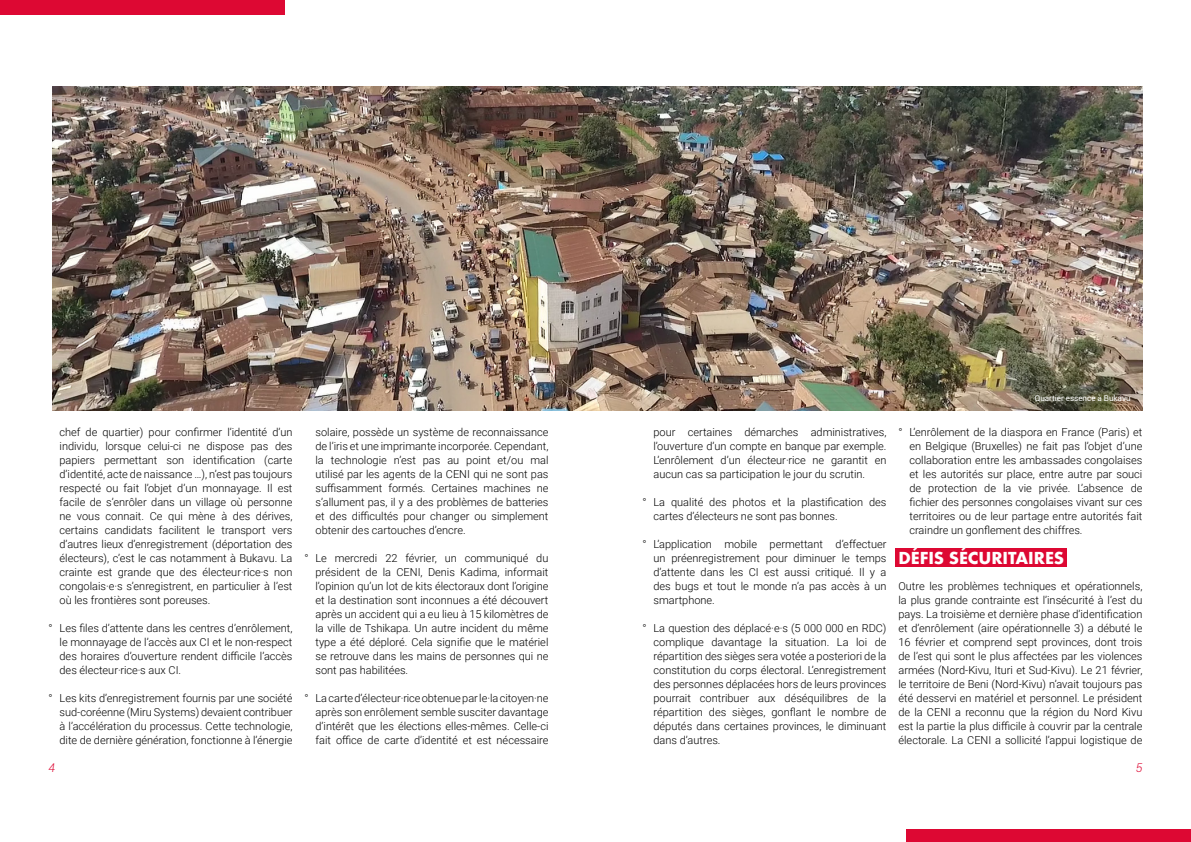
<style>
.page{position:relative;width:1191px;height:842px;background:#fff}
.page>*{position:absolute;margin:0;border:0;box-sizing:border-box;transform-origin:0 0}
.t1{font:700 18px "Aharoni";letter-spacing:-.005em;color:#fff}
.t2{font:italic 300 12px "Roboto";color:#dd0833}
.t3{font:300 11px/14px "Roboto";color:#000;text-align:justify}
.t4{font:8px "Roboto";color:#fff}
</style>
<div class="page">
<div style="left:0;top:0;width:285px;height:15px;background:#dd0833"></div>
<div style="left:906px;top:829px;width:285px;height:13px;background:#dd0833"></div>
<img style="left:53px;top:86px;width:1089px;height:324px">
<div style="left:895px;top:548px;width:172px;height:18px;background:#dd0833"></div>
<p class="t3" style="left:60px;top:425px;width:234px">chef de quartier) pour confirmer l’identité d’un individu, lorsque celui-ci ne dispose pas des papiers permettant son identification (carte d’identité, acte de naissance …), n’est pas toujours respecté ou fait l’objet d’un monnayage. Il est facile de s’enrôler dans un village où personne ne vous connait. Ce qui mène à des dérives, certains candidats facilitent le transport vers d’autres lieux d’enregistrement (déportation des électeurs), c’est le cas notamment à Bukavu. La crainte est grande que des électeur·rice·s non congolais·e·s s’enregistrent, en particulier à l’est où les frontières sont poreuses.</p>
<p class="t3" style="left:60px;top:621px;width:234px;text-indent:-11px">° Les files d’attente dans les centres d’enrôlement, le monnayage de l’accès aux CI et le non-respect des horaires d’ouverture rendent difficile l’accès des électeur·rice·s aux CI.</p>
<p class="t3" style="left:60px;top:691px;width:234px;text-indent:-11px">° Les kits d’enregistrement fournis par une société sud-coréenne (Miru Systems) devaient contribuer à l’accélération du processus. Cette technologie, dite de dernière génération, fonctionne à l’énergie</p>
<p class="t3" style="left:315px;top:425px;width:234px">solaire, possède un système de reconnaissance de l’iris et une imprimante incorporée. Cependant, la technologie n’est pas au point et/ou mal utilisé par les agents de la CENI qui ne sont pas suffisamment formés. Certaines machines ne s’allument pas, il y a des problèmes de batteries et des difficultés pour changer ou simplement obtenir des cartouches d’encre.</p>
<p class="t3" style="left:315px;top:551px;width:234px;text-indent:-11px">° Le mercredi 22 février, un communiqué du président de la CENI, Denis Kadima, informait l’opinion qu’un lot de kits électoraux dont l’origine et la destination sont inconnues a été découvert après un accident qui a eu lieu à 15 kilomètres de la ville de Tshikapa. Un autre incident du même type a été déploré. Cela signifie que le matériel se retrouve dans les mains de personnes qui ne sont pas habilitées.</p>
<p class="t3" style="left:315px;top:691px;width:234px;text-indent:-11px">° La carte d’électeur·rice obtenue par le·la citoyen·ne après son enrôlement semble susciter davantage d’intérêt que les élections elles-mêmes. Celle-ci fait office de carte d’identité et est nécessaire</p>
<p class="t3" style="left:653px;top:425px;width:234px">pour certaines démarches administratives, l’ouverture d’un compte en banque par exemple.<br>L’enrôlement d’un électeur·rice ne garantit en aucun cas sa participation le jour du scrutin.</p>
<p class="t3" style="left:653px;top:495px;width:234px;text-indent:-11px">° La qualité des photos et la plastification des cartes d’électeurs ne sont pas bonnes.</p>
<p class="t3" style="left:653px;top:537px;width:234px;text-indent:-11px">° L’application mobile permettant d’effectuer un préenregistrement pour diminuer le temps d’attente dans les CI est aussi critiqué. Il y a des bugs et tout le monde n’a pas accès à un smartphone.</p>
<p class="t3" style="left:653px;top:621px;width:234px;text-indent:-11px">° La question des déplacé·e·s (5 000 000 en RDC) complique davantage la situation. La loi de répartition des sièges sera votée a posteriori de la constitution du corps électoral. L’enregistrement des personnes déplacées hors de leurs provinces pourrait contribuer aux déséquilibres de la répartition des sièges, gonflant le nombre de députés dans certaines provinces, le diminuant dans d’autres.</p>
<p class="t4" style="left:1034px;top:393px;width:97px">Quartier essence à Bukavu</p>
<p class="t3" style="left:909px;top:425px;width:234px;text-indent:-11px">° L’enrôlement de la diaspora en France (Paris) et en Belgique (Bruxelles) ne fait pas l’objet d’une collaboration entre les ambassades congolaises et les autorités sur place, entre autre par souci de protection de la vie privée. L’absence de fichier des personnes congolaises vivant sur ces territoires ou de leur partage entre autorités fait craindre un gonflement des chiffres.</p>
<h1 class="t1" style="left:898px;top:547px;width:167px">DÉFIS SÉCURITAIRES</h1>
<p class="t3" style="left:898px;top:579px;width:245px">Outre les problèmes techniques et opérationnels, la plus grande contrainte est l’insécurité à l’est du pays. La troisième et dernière phase d’identification et d’enrôlement (aire opérationnelle 3) a débuté le 16 février et comprend sept provinces, dont trois de l’est qui sont le plus affectées par les violences armées (Nord-Kivu, Ituri et Sud-Kivu). Le 21 février, le territoire de Beni (Nord-Kivu) n’avait toujours pas été desservi en matériel et personnel. Le président de la CENI a reconnu que la région du Nord Kivu est la partie la plus difficile à couvrir par la centrale électorale. La CENI a sollicité l’appui logistique de</p>
<p class="t2" style="left:49px;top:759px;width:8px">4</p>
<p class="t2" style="left:1135px;top:759px;width:8px">5</p>
</div>
